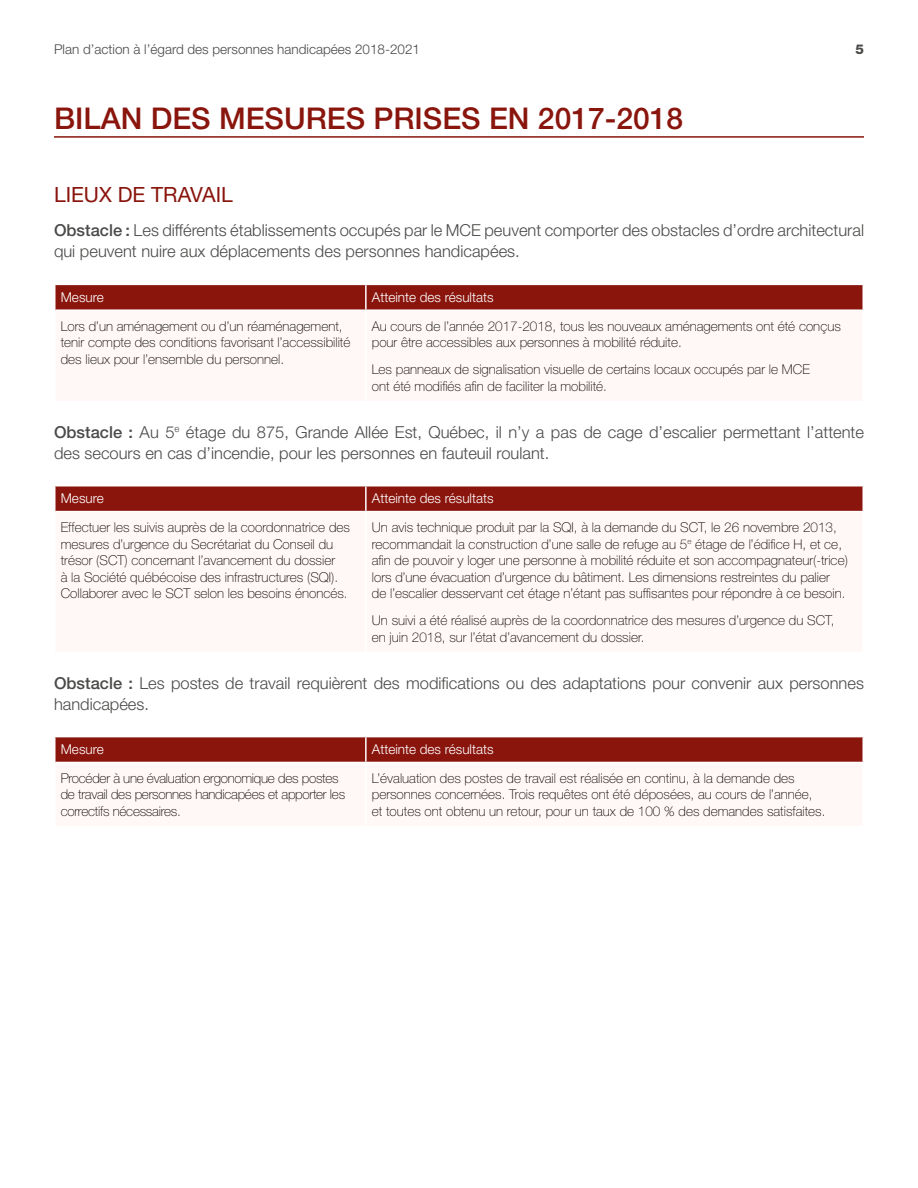
<style>
.page{position:relative;width:918px;height:1188px;background:#fff}
.page>*{position:absolute;margin:0;border:0;box-sizing:border-box;transform-origin:0 0}
.t1{font:500 30px "Helvetica Neue LT Std";color:#89150d}
.h3_etendu{font:21px "Helvetica Neue LT Std";color:#89150d}
.t2{font:300 16.5px/21px "Helvetica Neue LT Std";color:#4a4a49}
.p_tdTableau{font:100 13.5px/16.5px "Helvetica Neue LT Std";color:#000}
.p_tdTableau-2{font:100 13.5px/16.5px "Helvetica Neue LT Std";letter-spacing:-.02em;color:#000}
.p_thTableau{font:300 13.5px "Helvetica Neue LT Std";color:#fff}
.t3{font:300 13.5px "Helvetica Neue LT Std";color:#4a4a49}
.t4{font:800 13.5px "Helvetica Neue LT Std";color:#4a4a49}
.s1{font-weight:500}
</style>
<div class="page">
<hr style="left:54px;top:136px;width:810px;height:2px;background:#89150d">
<div style="left:56px;top:285px;width:806px;height:24px;background:#89150d"></div>
<hr style="left:365px;top:285px;width:2px;height:24px;background:#fff">
<svg style="left:56px;top:486px;width:806px;height:25px;background:#8c1b13"></svg>
<hr style="left:365px;top:486px;width:2px;height:25px;background:#fff">
<svg style="left:56px;top:737px;width:806px;height:25px;background:#8c1b13"></svg>
<hr style="left:365px;top:737px;width:2px;height:25px;background:#fff">
<p class="t3" style="left:54px;top:41px;width:368px">Plan d’action à l’égard des personnes handicapées 2018-2021</p>
<p class="t4" style="left:855px;top:41px;width:10px">5</p>
<h2 class="t1" style="left:54px;top:101px;width:631px">BILAN DES MESURES PRISES EN 2017-2018</h2>
<h3 class="h3_etendu" style="left:54px;top:182px;width:180px">LIEUX DE TRAVAIL</h3>
<p class="t2" style="left:54px;top:220px;width:812px"><span class="s1">Obstacle :</span> Les différents établissements occupés par le MCE peuvent comporter des obstacles d’ordre architectural qui peuvent nuire aux déplacements des personnes handicapées.</p>
<p class="p_thTableau" style="left:61px;top:289px;width:45px">Mesure</p>
<p class="p_thTableau" style="left:372px;top:289px;width:123px">Atteinte des résultats</p>
<p class="p_tdTableau" style="left:61px;top:318px;width:291px">Lors d’un aménagement ou d’un réaménagement, tenir compte des conditions favorisant l’accessibilité des lieux pour l’ensemble du personnel.</p>
<p class="p_tdTableau" style="left:372px;top:318px;width:470px">Au cours de l’année 2017-2018, tous les nouveaux aménagements ont été conçus pour être accessibles aux personnes à mobilité réduite.</p>
<p class="p_tdTableau" style="left:372px;top:361px;width:440px">Les panneaux de signalisation visuelle de certains locaux occupés par le MCE ont été modifiés afin de faciliter la mobilité.</p>
<p class="t2" style="left:54px;top:421px;width:812px"><span class="s1">Obstacle :</span> Au 5<sup>e</sup> étage du 875, Grande Allée Est, Québec, il n’y a pas de cage d’escalier permettant l’attente des secours en cas d’incendie, pour les personnes en fauteuil roulant.</p>
<p class="p_thTableau" style="left:61px;top:490px;width:45px">Mesure</p>
<p class="p_thTableau" style="left:372px;top:490px;width:123px">Atteinte des résultats</p>
<p class="p_tdTableau" style="left:61px;top:519px;width:291px">Effectuer les suivis auprès de la coordonnatrice des mesures d’urgence du Secrétariat du Conseil du trésor (SCT) concernant l’avancement du dossier<br>à la Société québécoise des infrastructures (SQI).<br>Collaborer avec le SCT selon les besoins énoncés.</p>
<p class="p_tdTableau" style="left:372px;top:519px;width:478px">Un avis technique produit par la SQI, à la demande du SCT, le 26 novembre 2013, recommandait la construction d’une salle de refuge au 5<sup>e</sup> étage de l’édifice H, et ce, afin de pouvoir y loger une personne à mobilité réduite et son accompagnateur(-trice) lors d’une évacuation d’urgence du bâtiment. Les dimensions restreintes du palier<br>de l’escalier desservant cet étage n’étant pas suffisantes pour répondre à ce besoin.</p>
<p class="p_tdTableau" style="left:372px;top:612px;width:464px">Un suivi a été réalisé auprès de la coordonnatrice des mesures d’urgence du SCT, en juin 2018, sur l’état d’avancement du dossier.</p>
<p class="t2" style="left:54px;top:672px;width:811px"><span class="s1">Obstacle :</span> Les postes de travail requièrent des modifications ou des adaptations pour convenir aux personnes handicapées.</p>
<p class="p_thTableau" style="left:61px;top:741px;width:45px">Mesure</p>
<p class="p_thTableau" style="left:372px;top:741px;width:123px">Atteinte des résultats</p>
<p class="p_tdTableau-2" style="left:61px;top:770px;width:286px">Procéder à une évaluation ergonomique des postes de travail des personnes handicapées et apporter les correctifs nécessaires.</p>
<p class="p_tdTableau" style="left:372px;top:770px;width:455px">L’évaluation des postes de travail est réalisée en continu, à la demande des personnes concernées. Trois requêtes ont été déposées, au cours de l’année, et toutes ont obtenu un retour, pour un taux de 100 % des demandes satisfaites.</p>
</div>
